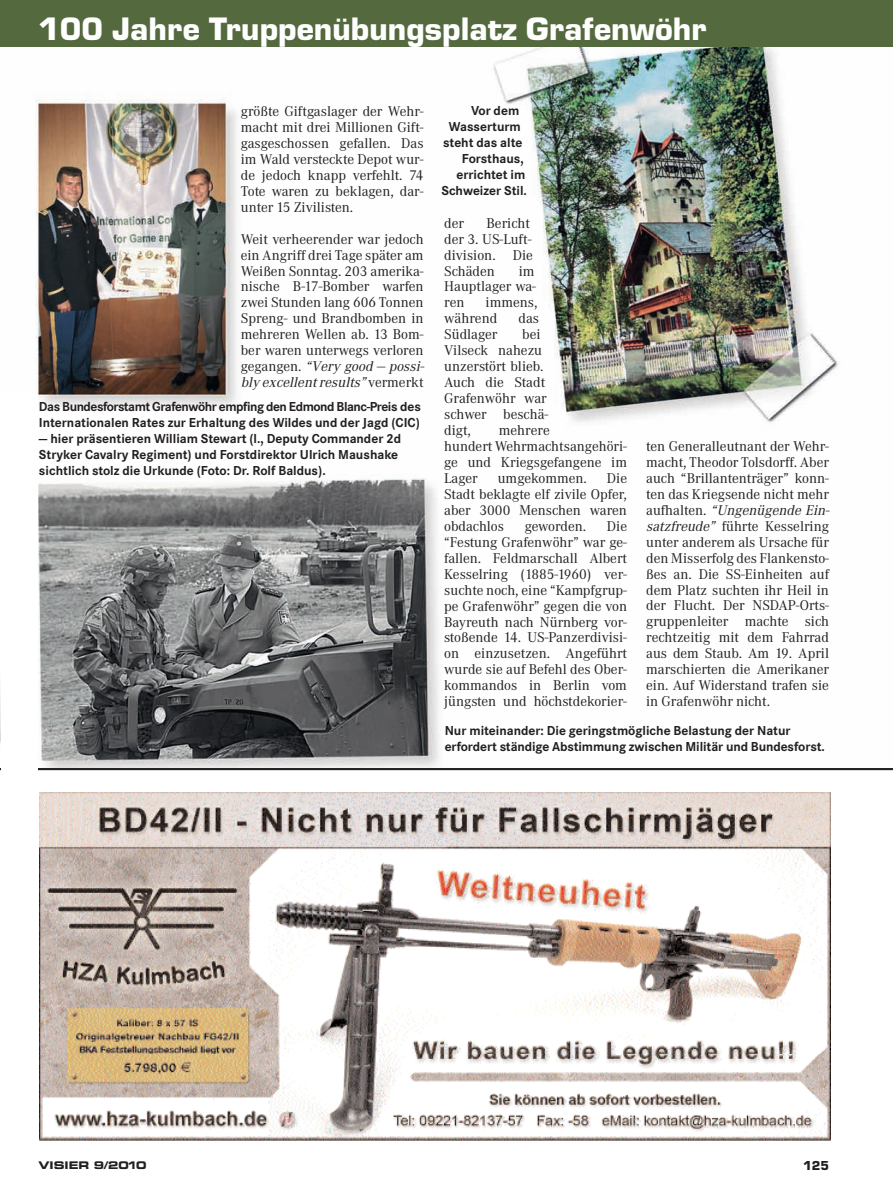
<style>
.page{position:relative;width:893px;height:1191px;background:#fff}
.page>*{position:absolute;margin:0;border:0;box-sizing:border-box;transform-origin:0 0}
.t1{font:700 30px "Eurostile";color:#fff}
.t2{font:14.7px/15.9px "Corporate A";color:#231f20}
.t3{font:700 13.5px/15.9px "Corporate S";color:#231f20}
.t4{font:700 12px "Eurostile";color:#231f20}
.t5{font:10.5px "Eurostile Bold Extended Two";color:#231f20}
.s1{font-style:italic}
</style>
<div class="page">
<img style="left:0;top:47px;width:839px;height:721px">
<div style="left:0;top:0;width:893px;height:47px;background:#54693d"></div>
<img style="left:40px;top:792px;width:790px;height:348px">
<hr style="left:0;top:768px;width:893px;height:2px;background:#231f20">
<div style="left:1px;top:394px;width:37px;height:385px;background:#fff"></div>
<p class="t1" style="left:38px;top:17px;width:670px">100 Jahre Truppenübungsplatz Grafenwöhr</p>
<p class="t2" style="left:241px;top:104px;width:184px;text-align:justify">größte Giftgaslager der Wehr&shy;macht mit drei Millionen Gift&shy;gasgeschossen gefallen. Das im Wald versteckte Depot wur&shy;de jedoch knapp verfehlt. 74<br>Tote waren zu beklagen, dar&shy;unter 15 Zivilisten.</p>
<p class="t2" style="left:241px;top:232px;width:187px">Weit verheerender war jedoch ein Angriff drei Tage später am<br>Weißen Sonntag. 203 amerika&shy;nische B-17-Bomber warfen zwei Stunden lang 606 Tonnen<br>Spreng- und Brandbomben in mehreren Wellen ab. 13 Bom&shy;ber waren unterwegs verloren g e g a n g e n . <span class="s1">“Very good — possi&shy;bly excellentresults”</span> v e r m e r k t</p>
<p class="t3" style="left:39px;top:400px;width:383px">Das Bundesforstamt Grafenwöhr empfing den Edmond Blanc-Preis des<br>Internationalen Rates zur Erhaltung des Wildes und der Jagd (CIC)</p>
<p class="t3" style="left:39px;top:432px;width:364px">— hier präsentieren William Stewart (l., Deputy Commander 2d<br>Stryker Cavalry Regiment) und Forstdirektor Ulrich Maushake sichtlich stolz die Urkunde (Foto: Dr. Rolf Baldus).</p>
<p class="t3" style="left:471px;top:104px;width:50px">Vor dem</p>
<p class="t3" style="left:449px;top:120px;width:73px">Wasserturm</p>
<p class="t3" style="left:443px;top:136px;width:81px">steht das alte</p>
<p class="t3" style="left:462px;top:152px;width:64px">Forsthaus,</p>
<p class="t3" style="left:457px;top:168px;width:70px">errichtet im</p>
<p class="t3" style="left:441px;top:184px;width:87px">Schweizer Stil.</p>
<p class="t2" style="left:444px;top:216px;width:21px">der</p>
<p class="t2" style="left:444px;top:216px;width:90px;text-indent:42px">Bericht der 3. US-Luft&shy;division. Die<br>Schäden</p>
<p class="t2" style="left:444px;top:264px;width:93px;text-align:justify;text-indent:75px">im Hauptlager wa&shy;ren</p>
<p class="t2" style="left:444px;top:296px;width:95px;text-indent:41px">immens, während</p>
<p class="t2" style="left:518px;top:312px;width:22px">das</p>
<p class="t2" style="left:444px;top:328px;width:55px">Südlager</p>
<p class="t2" style="left:444px;top:328px;width:106px;text-indent:78px">bei<br>Vilseck nahezu unzerstört blieb.<br>Auch die Stadt<br>Grafenwöhr war schwer beschä&shy;digt,</p>
<p class="t2" style="left:444px;top:423px;width:184px;text-indent:55px">mehrere<br>hundert Wehrmachtsangehöri&shy;ge und Kriegsgefangene im<br>Lager</p>
<p class="t2" style="left:498px;top:471px;width:91px">umgekommen.</p>
<p class="t2" style="left:444px;top:471px;width:184px;text-align:justify;text-indent:163px">Die Stadt beklagte elf zivile Opfer, aber 3000 Menschen waren obdachlos</p>
<p class="t2" style="left:525px;top:519px;width:63px">geworden.</p>
<p class="t2" style="left:444px;top:519px;width:184px;text-align:justify;text-indent:163px">Die “Festung Grafenwöhr” war ge&shy;fallen. Feldmarschall Albert Kesselring (1885-1960) ver&shy;suchte noch, eine “Kampfgrup&shy;pe Grafenwöhr” gegen die von Bayreuth nach Nürnberg vor&shy;stoßende 14. US-Panzerdivisi&shy;on einzusetzen. Angeführt wurde sie auf Befehl des Ober&shy;kommandos in Berlin vom jüngsten und höchstdekorier-</p>
<p class="t2" style="left:646px;top:439px;width:187px">ten Generalleutnant der Wehr&shy;macht, Theodor Tolsdorff. Aber auch “Brillantenträger” konn&shy;ten das Kriegsende nicht mehr a u fh a l t e n . <span class="s1">“Ungenügende Ein&shy;satzfreude”</span> führte Kesselring unter anderem als Ursache für den Misserfolg des Flankensto&shy;ßes an. Die SS-Einheiten auf dem Platz suchten ihr Heil in der Flucht. Der NSDAP-Orts&shy;gruppenleiter machte sich rechtzeitig mit dem Fahrrad aus dem Staub. Am 19. April marschierten die Amerikaner ein. Auf Widerstand trafen sie in Grafenwöhr nicht.</p>
<p class="t3" style="left:445px;top:723px;width:382px">Nur miteinander: Die geringstmögliche Belastung der Natur erfordert ständige Abstimmung zwischen Militär und Bundesforst.</p>
<p class="t5" style="left:38px;top:1161px;width:110px">VISIER 9/2010</p>
<p class="t4" style="left:803px;top:1160px;width:27px">125</p>
</div>
